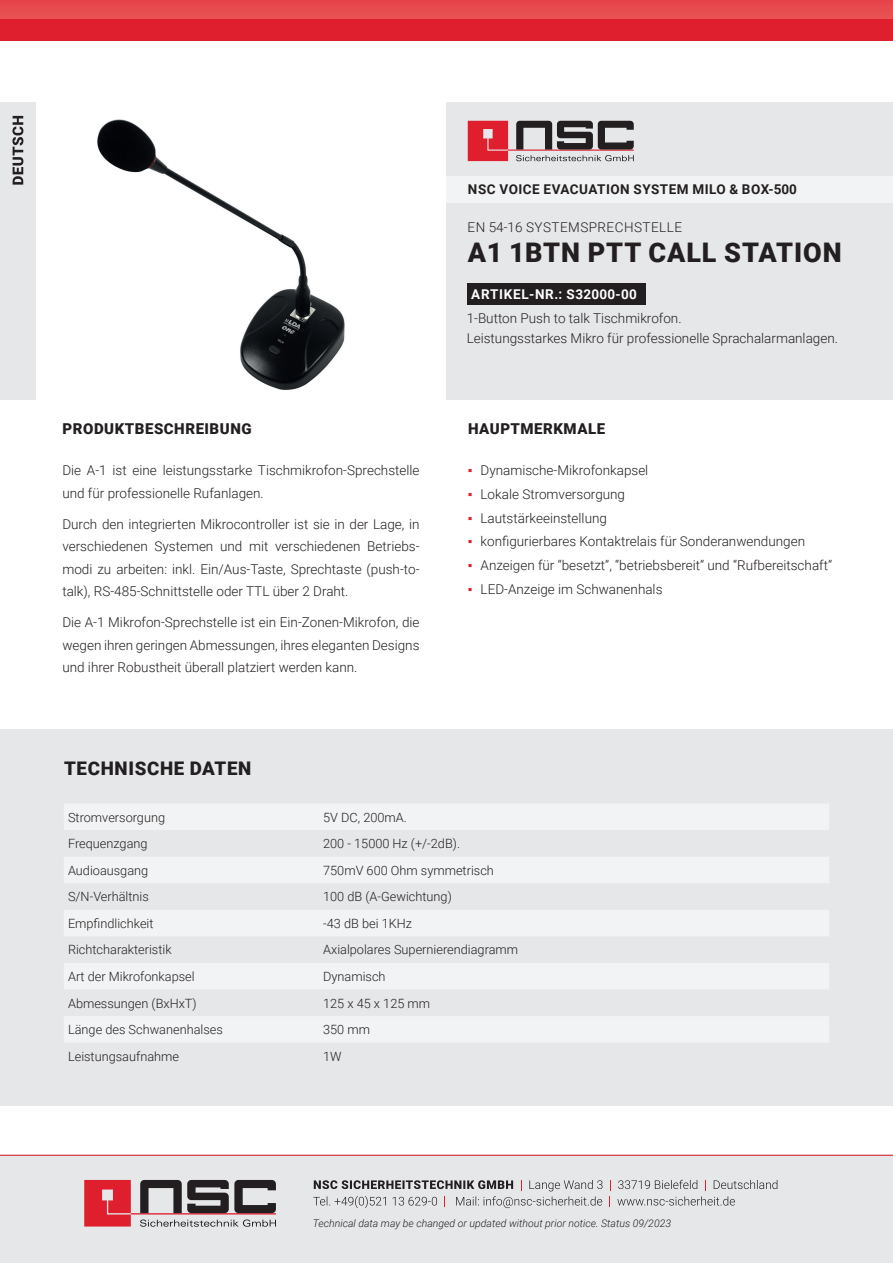
<style>
.page{position:relative;width:893px;height:1263px;background:#fff}
.page>*{position:absolute;margin:0;border:0;box-sizing:border-box;transform-origin:0 0}
.t1{font:900 27px "Roboto";letter-spacing:.035em;color:#231f20}
.t2{font:900 18.75px "Roboto";letter-spacing:.035em;color:#231f20}
.t3{font:900 15px "Roboto";letter-spacing:.035em;color:#231f20}
.t4{font:300 13.5px/22.5px "Roboto";color:#231f20}
.t5{font:700 13.5px "Roboto";letter-spacing:.035em;color:#231f20}
.t6{font:300 13.5px "Roboto";letter-spacing:.035em;color:#231f20}
.t7{font:700 13.5px "Roboto";letter-spacing:.035em;color:#fff}
.t8{font:300 12.75px "Roboto";color:#231f20}
.t9{font:italic 300 10.5px "Roboto";color:#231f20}
.s1{font-family:"Arial Narrow";font-weight:400;color:#df1f2e}
</style>
<div class="page">
<img style="left:97px;top:119px;width:248px;height:271px">
<div style="left:0;top:0;width:893px;height:40px;background:#df1f2e"></div>
<div style="left:0;top:0;width:893px;height:19px;background:#e64b4e"></div>
<div style="left:0;top:729px;width:893px;height:377px;background:#e6e7e9"></div>
<div style="left:64px;top:804px;width:765px;height:26px;background:#f2f3f4"></div>
<svg style="left:64px;top:857px;width:765px;height:185px;fill:#f2f3f4"></svg>
<div style="left:0;top:1155px;width:893px;height:108px;background:#e6e7e9"></div>
<hr style="left:0;top:1155px;width:893px;height:1px;background:#df1f2e">
<svg style="left:84px;top:1180px;width:192px;height:47px"></svg>
<svg style="left:617px;top:1196px;width:118px;height:9px"></svg>
<svg style="left:714px;top:1180px;width:63px;height:9px"></svg>
<svg style="left:618px;top:1180px;width:79px;height:9px"></svg>
<svg style="left:313px;top:1180px;width:290px;height:28px"></svg>
<div style="left:446px;top:102px;width:447px;height:298px;background:#e6e7e9"></div>
<div style="left:467px;top:283px;width:178px;height:21px;background:#231f20"></div>
<svg style="left:468px;top:121px;width:166px;height:40px"></svg>
<div style="left:446px;top:176px;width:447px;height:27px;background:#f2f3f4"></div>
<div style="left:0;top:102px;width:35px;height:298px;background:#e6e7e9"></div>
<svg style="left:12px;top:116px;width:11px;height:69px"></svg>
<p class="t5" style="left:468px;top:180px;width:330px">NSC VOICE EVACUATION SYSTEM MILO &amp; BOX-500</p>
<p class="t6" style="left:468px;top:218px;width:216px">EN 54-16 SYSTEMSPRECHSTELLE</p>
<h1 class="t1" style="left:468px;top:234px;width:376px">A1 1BTN PTT CALL STATION</h1>
<p class="t7" style="left:471px;top:284px;width:167px">ARTIKEL-NR.: S32000-00</p>
<p class="t4" style="left:467px;top:308px;width:373px;line-height:19.5px">1-Button Push to talk Tischmikrofon.<br>Leistungsstarkes Mikro für professionelle Sprachalarmanlagen.</p>
<p class="t3" style="left:63px;top:418px;width:191px">PRODUKTBESCHREIBUNG</p>
<p class="t3" style="left:468px;top:418px;width:139px">HAUPTMERKMALE</p>
<p class="t4" style="left:62px;top:459px;width:359px">Die A-1 ist eine leistungsstarke Tischmikrofon-Sprechstelle und für professionelle Rufanlagen.</p>
<p class="t4" style="left:62px;top:512px;width:359px;text-align:justify">Durch den integrierten Mikrocontroller ist sie in der Lage, in verschiedenen Systemen und mit verschiedenen Betriebs&shy;modi zu arbeiten: inkl. Ein/Aus-Taste, Sprechtaste (push-to&shy;talk), RS-485-Schnittstelle oder TTL über 2 Draht.</p>
<p class="t4" style="left:62px;top:611px;width:359px;text-align:justify">Die A-1 Mikrofon-Sprechstelle ist ein Ein-Zonen-Mikrofon, die wegen ihren geringen Abmessungen, ihres eleganten Designs und ihrer Robustheit überall platziert werden kann.</p>
<p class="t4" style="left:468px;top:459px;width:182px"><span class="s1">▪</span> Dynamische-Mikrofonkapsel</p>
<p class="t4" style="left:468px;top:482px;width:159px"><span class="s1">▪</span> Lokale Stromversorgung</p>
<p class="t4" style="left:468px;top:506px;width:141px"><span class="s1">▪</span> Lautstärkeeinstellung</p>
<p class="t4" style="left:468px;top:530px;width:339px"><span class="s1">▪</span> konfigurierbares Kontaktrelais für Sonderanwendungen</p>
<p class="t4" style="left:468px;top:554px;width:366px"><span class="s1">▪</span> Anzeigen für “besetzt”, “betriebsbereit” und “Rufbereitschaft”</p>
<p class="t4" style="left:468px;top:577px;width:196px"><span class="s1">▪</span> LED-Anzeige im Schwanenhals</p>
<h2 class="t2" style="left:64px;top:755px;width:189px">TECHNISCHE DATEN</h2>
<p class="t8" style="left:68px;top:808px;width:99px">Stromversorgung</p>
<p class="t8" style="left:323px;top:808px;width:85px">5V DC, 200mA.</p>
<p class="t8" style="left:68px;top:835px;width:81px">Frequenzgang</p>
<p class="t8" style="left:323px;top:835px;width:138px">200 - 15000 Hz (+/-2dB).</p>
<p class="t8" style="left:68px;top:861px;width:82px">Audioausgang</p>
<p class="t8" style="left:323px;top:861px;width:172px">750mV 600 Ohm symmetrisch</p>
<p class="t8" style="left:68px;top:888px;width:82px">S/N-Verhältnis</p>
<p class="t8" style="left:323px;top:888px;width:130px">100 dB (A-Gewichtung)</p>
<p class="t8" style="left:68px;top:914px;width:87px">Empfindlichkeit</p>
<p class="t8" style="left:323px;top:914px;width:90px">-43 dB bei 1KHz</p>
<p class="t8" style="left:68px;top:941px;width:105px">Richtcharakteristik</p>
<p class="t8" style="left:323px;top:941px;width:196px">Axialpolares Supernierendiagramm</p>
<p class="t8" style="left:68px;top:967px;width:128px">Art der Mikrofonkapsel</p>
<p class="t8" style="left:323px;top:967px;width:64px">Dynamisch</p>
<p class="t8" style="left:68px;top:994px;width:130px">Abmessungen (BxHxT)</p>
<p class="t8" style="left:323px;top:994px;width:108px">125 x 45 x 125 mm</p>
<p class="t8" style="left:68px;top:1021px;width:156px">Länge des Schwanenhalses</p>
<p class="t8" style="left:323px;top:1021px;width:48px">350 mm</p>
<p class="t8" style="left:68px;top:1047px;width:113px">Leistungsaufnahme</p>
<p class="t8" style="left:323px;top:1047px;width:20px">1W</p>
<p class="t9" style="left:313px;top:1215px;width:360px">Technical data may be changed or updated without prior notice. Status 09/2023</p>
</div>
